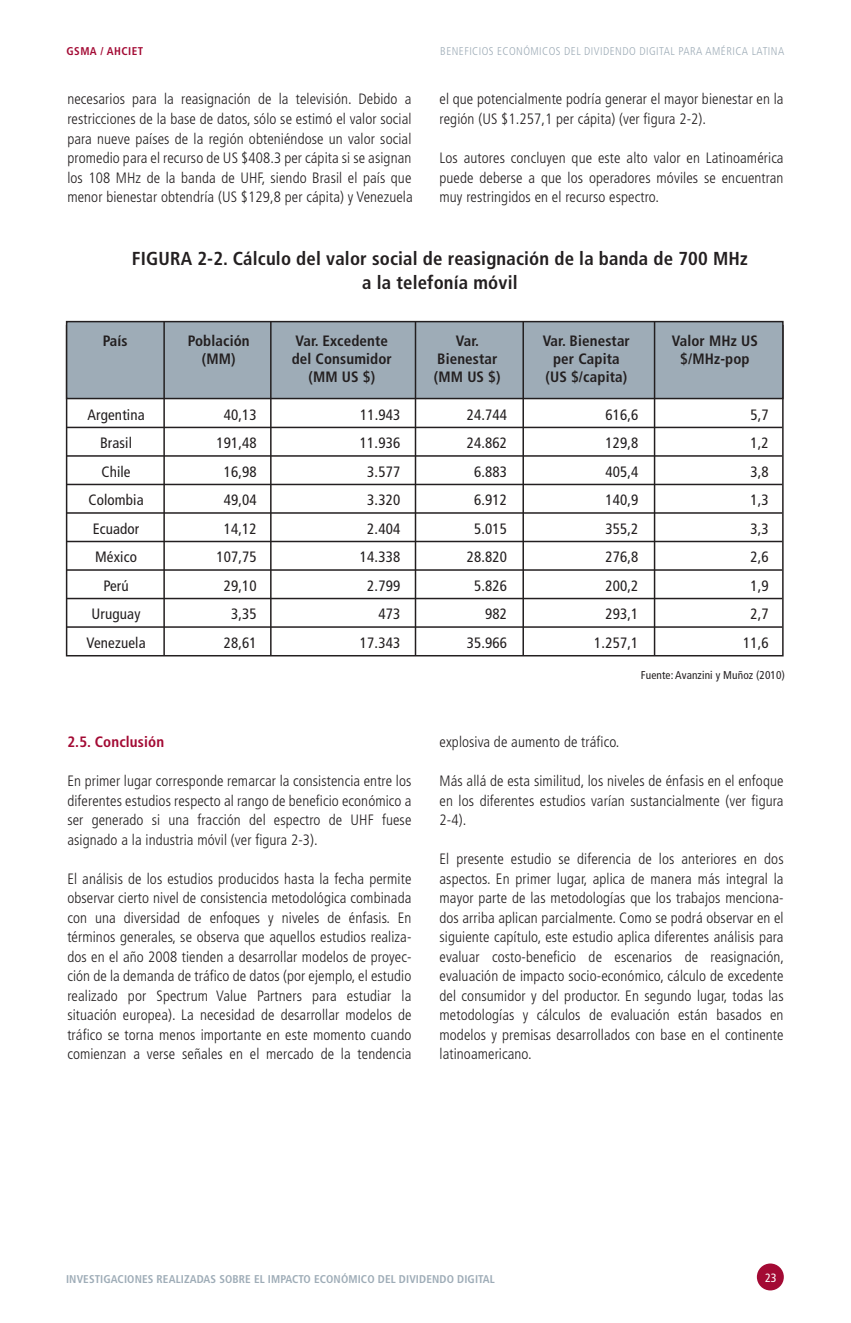
<style>
.page{position:relative;width:851px;height:1323px;background:#fff}
.page>*{position:absolute;margin:0;border:0;box-sizing:border-box;transform-origin:0 0}
.t1{font:700 condensed 18.75px/24px "Frutiger";letter-spacing:.01em;color:#231f20;text-align:center}
.t2{font:300 condensed 15px/19.5px "Frutiger";letter-spacing:.005em;color:#231f20;text-align:justify}
.t3{font:condensed 15px "Frutiger";letter-spacing:.01em;color:#231f20}
.t4{font:700 condensed 15px/18px "Frutiger";letter-spacing:.01em;color:#231f20;text-align:center}
.t5{font:700 condensed 15px "Frutiger";letter-spacing:.01em;color:#a30a34}
.t6{font:condensed 12px "Frutiger";color:#fff}
.t7{font:condensed 11.4px "Frutiger";letter-spacing:.01em;color:#231f20}
.t8{font:700 condensed 11.25px "Frutiger";letter-spacing:.01em;color:#9eacb7}
.t9{font:300 condensed 11.25px "Frutiger";letter-spacing:.04em;color:#9eacb7}
.t10{font:700 condensed 11.25px "Frutiger";letter-spacing:.04em;color:#a30a34}
</style>
<div class="page">
<div style="left:756px;top:1263px;width:27px;height:27px;background:#a30a34;border-radius:50%"></div>
<svg style="left:65px;top:324px;width:719px;height:333px"></svg>
<div style="left:66px;top:321px;width:717px;height:78px;background:#9eacb7;border:2px solid #231f20"></div>
<hr style="left:163px;top:322px;width:2px;height:334px;background:#231f20">
<hr style="left:270px;top:322px;width:1px;height:334px;background:#231f20">
<hr style="left:414px;top:322px;width:2px;height:334px;background:#231f20">
<hr style="left:522px;top:322px;width:2px;height:334px;background:#231f20">
<hr style="left:653px;top:322px;width:2px;height:334px;background:#231f20">
<hr style="left:66px;top:427px;width:716px;height:1px;background:#231f20">
<hr style="left:66px;top:455px;width:716px;height:2px;background:#231f20">
<hr style="left:66px;top:484px;width:716px;height:1px;background:#231f20">
<hr style="left:66px;top:512px;width:716px;height:2px;background:#231f20">
<hr style="left:66px;top:541px;width:716px;height:1px;background:#231f20">
<hr style="left:66px;top:569px;width:716px;height:2px;background:#231f20">
<hr style="left:66px;top:598px;width:716px;height:1px;background:#231f20">
<hr style="left:66px;top:626px;width:716px;height:2px;background:#231f20">
<p class="t10" style="left:67px;top:44px;width:78px">GSMA / AHCIET</p>
<p class="t9" style="left:440px;top:45px;width:345px">BENEFICIOS ECONÓMICOS DEL DIVIDENDO DIGITAL PARA AMÉRICA LATINA</p>
<p class="t2" style="left:67px;top:90px;width:347px">necesarios para la reasignación de la televisión. Debido a restricciones de la base de datos, sólo se estimó el valor social para nueve países de la región obteniéndose un valor social promedio para el recurso de US $408.3 per cápita si se asignan los 108 MHz de la banda de UHF, siendo Brasil el país que menor bienestar obtendría (US $129,8 per cápita) y Venezuela</p>
<p class="t2" style="left:439px;top:90px;width:345px">el que potencialmente podría generar el mayor bienestar en la región (US $1.257,1 per cápita) (ver figura 2-2).</p>
<p class="t2" style="left:439px;top:148px;width:345px">Los autores concluyen que este alto valor en Latinoamérica puede deberse a que los operadores móviles se encuentran muy restringidos en el recurso espectro.</p>
<p class="t1" style="left:132px;top:247px;width:617px">FIGURA 2-2. Cálculo del valor social de reasignación de la banda de 700 MHz a la telefonía móvil</p>
<p class="t4" style="left:103px;top:332px;width:26px">País</p>
<p class="t4" style="left:188px;top:332px;width:63px">Población (MM)</p>
<p class="t4" style="left:292px;top:332px;width:102px">Var. Excedente del Consumidor (MM US $)</p>
<p class="t4" style="left:434px;top:332px;width:68px">Var.<br>Bienestar (MM US $)</p>
<p class="t4" style="left:542px;top:332px;width:89px">Var. Bienestar per Capita (US $/capita)</p>
<p class="t4" style="left:671px;top:332px;width:87px">Valor MHz US $/MHz-pop</p>
<p class="t3" style="left:87px;top:406px;width:59px">Argentina</p>
<p class="t3" style="left:224px;top:406px;width:34px">40,13</p>
<p class="t3" style="left:360px;top:406px;width:42px">11.943</p>
<p class="t3" style="left:466px;top:406px;width:42px">24.744</p>
<p class="t3" style="left:605px;top:406px;width:34px">616,6</p>
<p class="t3" style="left:750px;top:406px;width:20px">5,7</p>
<p class="t3" style="left:100px;top:434px;width:34px">Brasil</p>
<p class="t3" style="left:216px;top:434px;width:42px">191,48</p>
<p class="t3" style="left:360px;top:434px;width:42px">11.936</p>
<p class="t3" style="left:466px;top:434px;width:42px">24.862</p>
<p class="t3" style="left:605px;top:434px;width:34px">129,8</p>
<p class="t3" style="left:750px;top:434px;width:20px">1,2</p>
<p class="t3" style="left:101px;top:463px;width:31px">Chile</p>
<p class="t3" style="left:224px;top:463px;width:34px">16,98</p>
<p class="t3" style="left:367px;top:463px;width:34px">3.577</p>
<p class="t3" style="left:474px;top:463px;width:34px">6.883</p>
<p class="t3" style="left:605px;top:463px;width:34px">405,4</p>
<p class="t3" style="left:750px;top:463px;width:20px">3,8</p>
<p class="t3" style="left:88px;top:491px;width:57px">Colombia</p>
<p class="t3" style="left:224px;top:491px;width:34px">49,04</p>
<p class="t3" style="left:367px;top:491px;width:34px">3.320</p>
<p class="t3" style="left:474px;top:491px;width:34px">6.912</p>
<p class="t3" style="left:605px;top:491px;width:34px">140,9</p>
<p class="t3" style="left:750px;top:491px;width:20px">1,3</p>
<p class="t3" style="left:93px;top:520px;width:48px">Ecuador</p>
<p class="t3" style="left:224px;top:520px;width:34px">14,12</p>
<p class="t3" style="left:367px;top:520px;width:34px">2.404</p>
<p class="t3" style="left:474px;top:520px;width:34px">5.015</p>
<p class="t3" style="left:605px;top:520px;width:34px">355,2</p>
<p class="t3" style="left:750px;top:520px;width:20px">3,3</p>
<p class="t3" style="left:95px;top:548px;width:43px">México</p>
<p class="t3" style="left:216px;top:548px;width:42px">107,75</p>
<p class="t3" style="left:360px;top:548px;width:42px">14.338</p>
<p class="t3" style="left:466px;top:548px;width:42px">28.820</p>
<p class="t3" style="left:605px;top:548px;width:34px">276,8</p>
<p class="t3" style="left:750px;top:548px;width:20px">2,6</p>
<p class="t3" style="left:103px;top:577px;width:27px">Perú</p>
<p class="t3" style="left:224px;top:577px;width:34px">29,10</p>
<p class="t3" style="left:367px;top:577px;width:34px">2.799</p>
<p class="t3" style="left:474px;top:577px;width:34px">5.826</p>
<p class="t3" style="left:605px;top:577px;width:34px">200,2</p>
<p class="t3" style="left:750px;top:577px;width:20px">1,9</p>
<p class="t3" style="left:92px;top:605px;width:50px">Uruguay</p>
<p class="t3" style="left:231px;top:605px;width:27px">3,35</p>
<p class="t3" style="left:378px;top:605px;width:23px">473</p>
<p class="t3" style="left:485px;top:605px;width:23px">982</p>
<p class="t3" style="left:605px;top:605px;width:34px">293,1</p>
<p class="t3" style="left:750px;top:605px;width:20px">2,7</p>
<p class="t3" style="left:86px;top:634px;width:61px">Venezuela</p>
<p class="t3" style="left:224px;top:634px;width:34px">28,61</p>
<p class="t3" style="left:360px;top:634px;width:42px">17.343</p>
<p class="t3" style="left:466px;top:634px;width:42px">35.966</p>
<p class="t3" style="left:594px;top:634px;width:46px">1.257,1</p>
<p class="t3" style="left:742px;top:634px;width:27px">11,6</p>
<p class="t5" style="left:67px;top:733px;width:98px">2.5. Conclusión</p>
<p class="t2" style="left:67px;top:771px;width:345px">En primer lugar corresponde remarcar la consistencia entre los diferentes estudios respecto al rango de beneficio económico a ser generado si una fracción del espectro de UHF fuese asignado a la industria móvil (ver figura 2-3).</p>
<p class="t2" style="left:67px;top:869px;width:345px">El análisis de los estudios producidos hasta la fecha permite observar cierto nivel de consistencia metodológica combinada con una diversidad de enfoques y niveles de énfasis. En términos generales, se observa que aquellos estudios realiza&shy;dos en el año 2008 tienden a desarrollar modelos de proyec&shy;ción de la demanda de tráfico de datos (por ejemplo, el estudio realizado por Spectrum Value Partners para estudiar la situación europea). La necesidad de desarrollar modelos de tráfico se torna menos importante en este momento cuando comienzan a verse señales en el mercado de la tendencia</p>
<p class="t7" style="left:640px;top:668px;width:145px">Fuente: Avanzini y Muñoz (2010)</p>
<p class="t2" style="left:439px;top:732px;width:181px">explosiva de aumento de tráfico.</p>
<p class="t2" style="left:439px;top:771px;width:345px">Más allá de esta similitud, los niveles de énfasis en el enfoque en los diferentes estudios varían sustancialmente (ver figura 2-4).</p>
<p class="t2" style="left:439px;top:849px;width:346px">El presente estudio se diferencia de los anteriores en dos aspectos. En primer lugar, aplica de manera más integral la mayor parte de las metodologías que los trabajos menciona&shy;dos arriba aplican parcialmente. Como se podrá observar en el siguiente capítulo, este estudio aplica diferentes análisis para evaluar costo-beneficio de escenarios de reasignación, evaluación de impacto socio-económico, cálculo de excedente del consumidor y del productor. En segundo lugar, todas las metodologías y cálculos de evaluación están basados en modelos y premisas desarrollados con base en el continente latinoamericano.</p>
<p class="t8" style="left:66px;top:1272px;width:430px">INVESTIGACIONES REALIZADAS SOBRE EL IMPACTO ECONÓMICO DEL DIVIDENDO DIGITAL</p>
<p class="t6" style="left:765px;top:1270px;width:13px">23</p>
</div>
